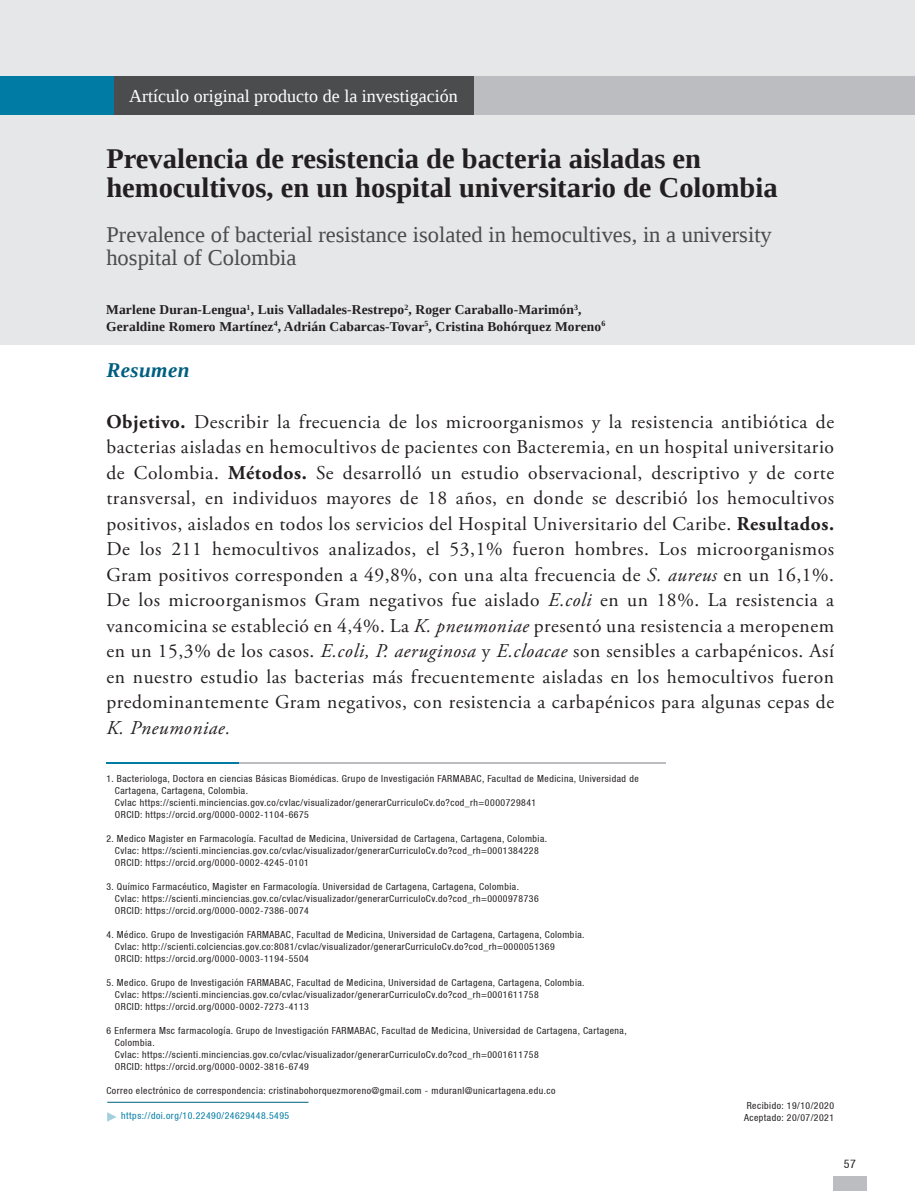
<style>
.page{position:relative;width:915px;height:1191px;background:#fff}
.page>*{position:absolute;margin:0;border:0;box-sizing:border-box;transform-origin:0 0}
.t1{font:700 28.5px/28.5px "Liberation Serif";color:#231f20}
.t2{font:22.5px/22.5px "Liberation Serif";color:#4b4c4d}
.t3{font:italic 700 21px "Liberation Serif";letter-spacing:.02em;color:#005f80}
.t4{font:19.5px/25.5px "Adobe Garamond Pro";letter-spacing:.03em;color:#231f20;text-align:justify}
.t5{font:18px "Liberation Serif";color:#fff}
.t6{font:700 13.5px "Liberation Serif";letter-spacing:.01em;color:#231f20}
.t7{font:condensed 12px "Helvetica 57";color:#231f20}
.t8{font:condensed 9.75px/12px "Helvetica 57";letter-spacing:.05em;color:#231f20}
.t9{font:condensed 9.75px "Helvetica 57";letter-spacing:.05em;color:#007ca4}
.s1{font-weight:700}
.s2{font-style:italic}
</style>
<div class="page">
<div style="left:0;top:0;width:914px;height:344px;background:#e6e7e9"></div>
<div style="left:251px;top:76px;width:663px;height:39px;background:#bcbdc0"></div>
<div style="left:105px;top:76px;width:368px;height:39px;background:#4b4c4d"></div>
<div style="left:0;top:76px;width:114px;height:39px;background:#007ca4"></div>
<div style="left:832px;top:1175px;width:34px;height:16px;background:#bcbdc0"></div>
<hr style="left:106px;top:762px;width:133px;height:1px;background:#007ca4">
<hr style="left:239px;top:762px;width:427px;height:1px;background:#bcbdc0">
<svg style="left:107px;top:1112px;width:9px;height:9px"></svg>
<hr style="left:107px;top:1101px;width:201px;height:1px;background:#005f80">
<p class="t5" style="left:129px;top:84px;width:330px">Artículo original producto de la investigación</p>
<p class="t1" style="left:106px;top:144px;width:672px">Prevalencia de resistencia de bacteria aisladas en hemocultivos, en un hospital universitario de Colombia</p>
<p class="t2" style="left:106px;top:223px;width:666px">Prevalence of bacterial resistance isolated in hemocultives, in a university hospital of Colombia</p>
<p class="t6" style="left:106px;top:300px;width:476px">Marlene Duran-Lengua<sup>1</sup>, Luis Valladales-Restrepo<sup>2</sup>, Roger Caraballo-Marimón<sup>3</sup>,</p>
<p class="t6" style="left:106px;top:317px;width:500px">Geraldine Romero Martínez<sup>4</sup>, Adrián Cabarcas-Tovar<sup>5</sup>, Cristina Bohórquez Moreno<sup>6</sup></p>
<p class="t3" style="left:106px;top:356px;width:85px">Resumen</p>
<p class="t4" style="left:106px;top:409px;width:729px"><span class="s1">Objetivo.</span> Describir la frecuencia de los microorganismos y la resistencia antibiótica de bacterias aisladas en hemocultivos de pacientes con Bacteremia, en un hospital universitario de Colombia. <span class="s1">Métodos.</span> Se desarrolló un estudio observacional, descriptivo y de corte transversal, en individuos mayores de 18 años, en donde se describió los hemocultivos positivos, aislados en todos los servicios del Hospital Universitario del Caribe. <span class="s1">Resultados.<br></span>De los 211 hemocultivos analizados, el 53,1% fueron hombres. Los microorganismos Gram positivos corresponden a 49,8%, con una alta frecuencia de <span class="s2">S. aureus</span> en un 16,1%.<br>De los microorganismos Gram negativos fue aislado <span class="s2">E.coli</span> en un 18%. La resistencia a vancomicina se estableció en 4,4%. La <span class="s2">K. pneumoniae</span> presentó una resistencia a meropenem en un 15,3% de los casos. <span class="s2">E.coli, P. aeruginosa</span> y <span class="s2">E.cloacae</span> son sensibles a carbapénicos. Así en nuestro estudio las bacterias más frecuentemente aisladas en los hemocultivos fueron predominantemente Gram negativos, con resistencia a carbapénicos para algunas cepas de <span class="s2">K. Pneumoniae.</span></p>
<p class="t8" style="left:115px;top:772px;width:525px;text-indent:-9px">1. Bacteriologa, Doctora en ciencias Básicas Biomédicas. Grupo de Investigación FARMABAC, Facultad de Medicina, Universidad de<br>Cartagena, Cartagena, Colombia.</p>
<p class="t8" style="left:115px;top:796px;width:422px">Cvlac https://scienti.minciencias.gov.co/cvlac/visualizador/generarCurriculoCv.do?cod_rh=0000729841</p>
<p class="t8" style="left:115px;top:808px;width:195px">ORCID: https://orcid.org/0000-0002-1104-6675</p>
<p class="t8" style="left:106px;top:832px;width:442px">2. Medico Magister en Farmacología. Facultad de Medicina, Universidad de Cartagena, Cartagena, Colombia.</p>
<p class="t8" style="left:115px;top:844px;width:425px">Cvlac: https://scienti.minciencias.gov.co/cvlac/visualizador/generarCurriculoCv.do?cod_rh=0001384228</p>
<p class="t8" style="left:115px;top:856px;width:195px">ORCID: https://orcid.org/0000-0002-4245-0101</p>
<p class="t8" style="left:106px;top:880px;width:414px">3. Químico Farmacéutico, Magister en Farmacología. Universidad de Cartagena, Cartagena, Colombia.</p>
<p class="t8" style="left:115px;top:892px;width:425px">Cvlac: https://scienti.minciencias.gov.co/cvlac/visualizador/generarCurriculoCv.do?cod_rh=0000978736</p>
<p class="t8" style="left:115px;top:904px;width:195px">ORCID: https://orcid.org/0000-0002-7386-0074</p>
<p class="t8" style="left:106px;top:928px;width:479px">4. Médico. Grupo de Investigación FARMABAC, Facultad de Medicina, Universidad de Cartagena, Cartagena, Colombia.</p>
<p class="t8" style="left:115px;top:940px;width:441px">Cvlac: http://scienti.colciencias.gov.co:8081/cvlac/visualizador/generarCurriculoCv.do?cod_rh=0000051369</p>
<p class="t8" style="left:115px;top:952px;width:195px">ORCID: https://orcid.org/0000-0003-1194-5504</p>
<p class="t8" style="left:106px;top:976px;width:479px">5. Medico. Grupo de Investigación FARMABAC, Facultad de Medicina, Universidad de Cartagena, Cartagena, Colombia.</p>
<p class="t8" style="left:115px;top:988px;width:425px">Cvlac: https://scienti.minciencias.gov.co/cvlac/visualizador/generarCurriculoCv.do?cod_rh=0001611758</p>
<p class="t8" style="left:115px;top:1000px;width:195px">ORCID: https://orcid.org/0000-0002-7273-4113</p>
<p class="t8" style="left:115px;top:1024px;width:513px;text-indent:-9px">6 Enfermera Msc farmacología. Grupo de Investigación FARMABAC, Facultad de Medicina, Universidad de Cartagena, Cartagena,<br>Colombia.</p>
<p class="t8" style="left:115px;top:1048px;width:425px">Cvlac: https://scienti.minciencias.gov.co/cvlac/visualizador/generarCurriculoCv.do?cod_rh=0001611758</p>
<p class="t8" style="left:115px;top:1060px;width:195px">ORCID: https://orcid.org/0000-0002-3816-6749</p>
<p class="t8" style="left:106px;top:1084px;width:450px">Correo electrónico de correspondencia: cristinabohorquezmoreno@gmail.com - mduranl@unicartagena.edu.co</p>
<p class="t9" style="left:121px;top:1110px;width:169px">https://doi.org/10.22490/24629448.5495</p>
<p class="t8" style="left:746px;top:1099px;width:89px">Recibido: 19/10/2020</p>
<p class="t8" style="left:743px;top:1111px;width:92px">Aceptado: 20/07/2021</p>
<p class="t7" style="left:843px;top:1156px;width:14px">57</p>
</div>
